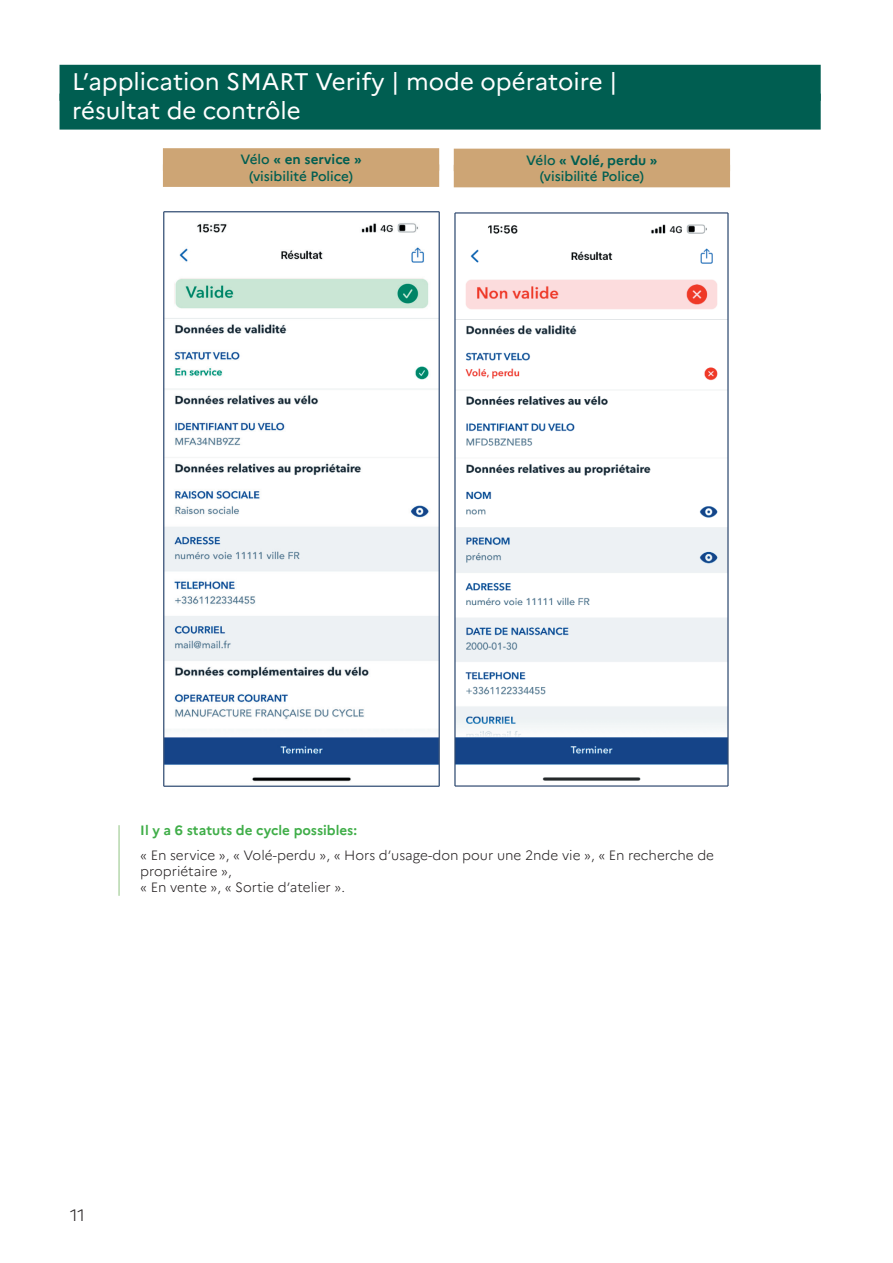
<style>
.page{position:relative;width:893px;height:1263px;background:#fff}
.page>*{position:absolute;margin:0;border:0;box-sizing:border-box;transform-origin:0 0}
.t1{font:24px/28.8px "Marianne";color:#fff}
.t2{font:300 16.5px "Marianne";color:#231f20}
.t3{font:300 13.5px/16.2px "Marianne";color:#231f20}
.t4{font:500 13.5px/16.2px "Marianne";color:#005e51;text-align:center}
.t5{font:700 13.5px "Marianne";color:#40ae49}
.s1{font-weight:700}
</style>
<div class="page">
<div style="left:60px;top:65px;width:761px;height:36px;background:#005e51"></div>
<div style="left:60px;top:94px;width:761px;height:36px;background:#005e51"></div>
<hr style="left:118px;top:825px;width:2px;height:71px;background:#b5d7ac">
<div style="left:163px;top:148px;width:276px;height:23px;background:#cda575"></div>
<div style="left:163px;top:164px;width:276px;height:23px;background:#cda575"></div>
<div style="left:454px;top:149px;width:276px;height:22px;background:#cda575"></div>
<div style="left:454px;top:165px;width:276px;height:22px;background:#cda575"></div>
<img style="left:164px;top:212px;width:276px;height:574px">
<img style="left:454px;top:212px;width:275px;height:574px">
<h1 class="t1" style="left:72px;top:67px;width:547px">L’application SMART Verify | mode opératoire | résultat de contrôle</h1>
<p class="t4" style="left:240px;top:151px;width:123px">Vélo <span class="s1">« en service » </span>(visibilité Police)</p>
<p class="t4" style="left:526px;top:152px;width:133px">Vélo <span class="s1">« Volé, perdu » </span>(visibilité Police)</p>
<p class="t5" style="left:140px;top:822px;width:218px">Il y a 6 statuts de cycle possibles:</p>
<p class="t3" style="left:140px;top:847px;width:575px">« En service », « Volé-perdu », « Hors d’usage-don pour une 2nde vie », « En recherche de propriétaire »,<br>« En vente », « Sortie d’atelier ».</p>
<p class="t2" style="left:70px;top:1205px;width:17px">11</p>
</div>
